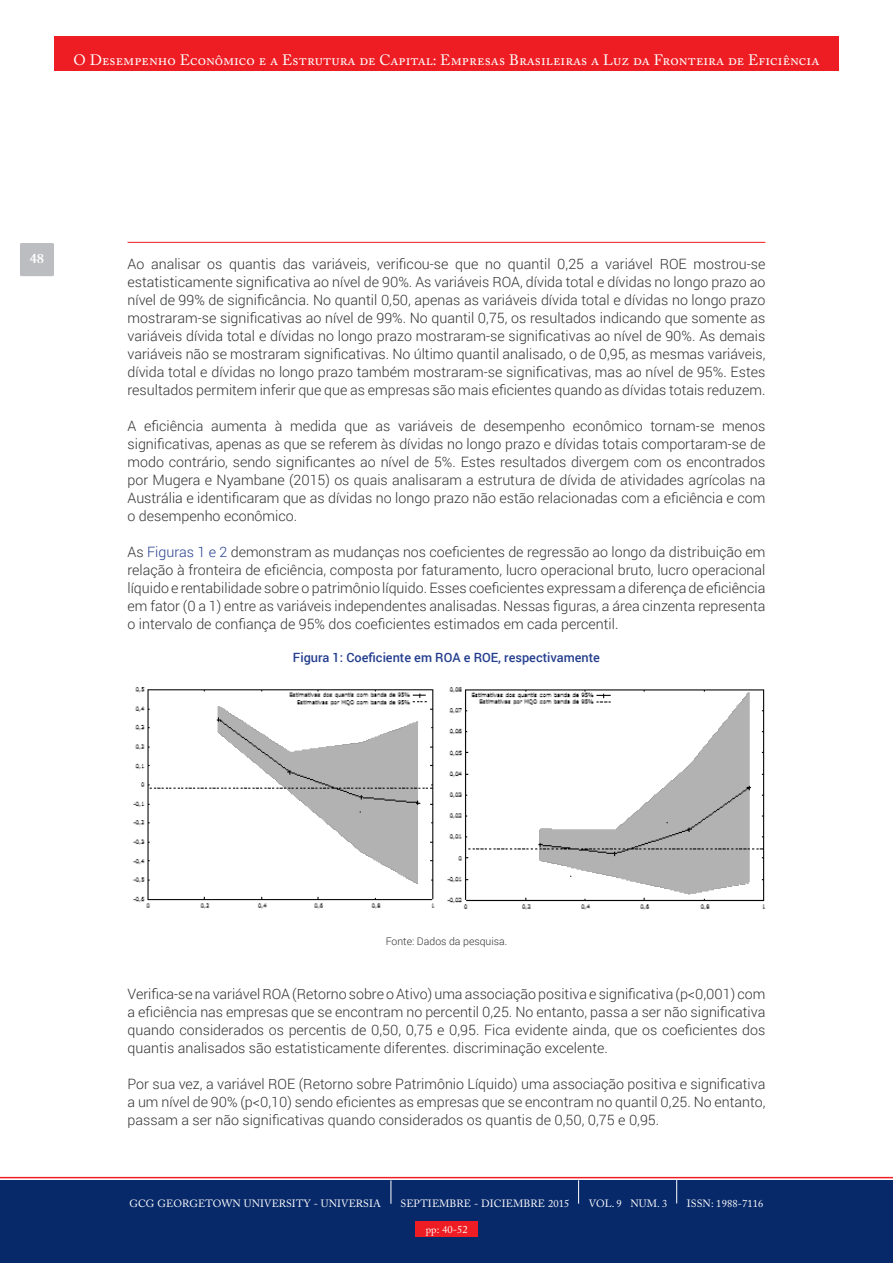
<style>
.page{position:relative;width:893px;height:1263px;background:#fff}
.page>*{position:absolute;margin:0;border:0;box-sizing:border-box;transform-origin:0 0}
.body{font:15px "Adobe Caslon Pro";letter-spacing:.005em;color:#fff}
.t1{font:300 15px "Caslon";color:#fff}
.t2{font:300 14.25px/18px "Roboto";color:#313232;text-align:justify}
.t3{font:500 12.75px "Roboto";color:#253f8e}
.t4{font:10.5px "Adobe Caslon Pro";letter-spacing:.01em;color:#fff}
.t5{font:300 10.5px "Roboto";color:#313232}
.s1{color:#253f8e}
</style>
<div class="page">
<div style="left:54px;top:37px;width:785px;height:34px;background:#ee1d23"></div>
<div style="left:0;top:1180px;width:893px;height:83px;background:#082969"></div>
<svg style="left:0;top:1177px;width:893px;height:27px"></svg>
<div style="left:20px;top:243px;width:34px;height:33px;background:#bcbdc0;border-radius:2px"></div>
<hr style="left:128px;top:242px;width:637px;height:1px;background:#ee1d23">
<img style="left:133px;top:687px;width:302px;height:222px">
<img style="left:447px;top:687px;width:319px;height:222px">
<div style="left:415px;top:1221px;width:63px;height:16px;background:#ee1d23"></div>
<p class="body" style="left:73px;top:51px;width:748px">O Desempenho Econômico e a Estrutura de Capital: Empresas Brasileiras a Luz da Fronteira de Eficiência</p>
<p class="t1" style="left:30px;top:253px;width:16px">48</p>
<p class="t2" style="left:128px;top:254px;width:639px">Ao analisar os quantis das variáveis, verificou-se que no quantil 0,25 a variável ROE mostrou-se estatisticamente significativa ao nível de 90%. As variáveis ROA, dívida total e dívidas no longo prazo ao nível de 99% de significância. No quantil 0,50, apenas as variáveis dívida total e dívidas no longo prazo mostraram-se significativas ao nível de 99%. No quantil 0,75, os resultados indicando que somente as variáveis dívida total e dívidas no longo prazo mostraram-se significativas ao nível de 90%. As demais variáveis não se mostraram significativas. No último quantil analisado, o de 0,95, as mesmas variáveis, dívida total e dívidas no longo prazo também mostraram-se significativas, mas ao nível de 95%. Estes resultados permitem inferir que que as empresas são mais eficientes quando as dívidas totais reduzem.</p>
<p class="t2" style="left:128px;top:416px;width:639px">A eficiência aumenta à medida que as variáveis de desempenho econômico tornam-se menos significativas, apenas as que se referem às dívidas no longo prazo e dívidas totais comportaram-se de modo contrário, sendo significantes ao nível de 5%. Estes resultados divergem com os encontrados por Mugera e Nyambane (2015) os quais analisaram a estrutura de dívida de atividades agrícolas na Austrália e identificaram que as dívidas no longo prazo não estão relacionadas com a eficiência e com o desempenho econômico.</p>
<p class="t2" style="left:128px;top:542px;width:639px">As <span class="s1">Figuras 1 e 2</span> demonstram as mudanças nos coeficientes de regressão ao longo da distribuição em relação à fronteira de eficiência, composta por faturamento, lucro operacional bruto, lucro operacional líquido e rentabilidade sobre o patrimônio líquido. Esses coeficientes expressam a diferença de eficiência em fator (0 a 1) entre as variáveis independentes analisadas. Nessas figuras, a área cinzenta representa o intervalo de confiança de 95% dos coeficientes estimados em cada percentil.</p>
<p class="t3" style="left:293px;top:648px;width:308px">Figura 1: Coeficiente em ROA e ROE, respectivamente</p>
<p class="t5" style="left:386px;top:934px;width:123px">Fonte: Dados da pesquisa.</p>
<p class="t2" style="left:128px;top:985px;width:639px">Verifica-se na variável ROA (Retorno sobre o Ativo) uma associação positiva e significativa (p&lt;0,001) com a eficiência nas empresas que se encontram no percentil 0,25. No entanto, passa a ser não significativa quando considerados os percentis de 0,50, 0,75 e 0,95. Fica evidente ainda, que os coeficientes dos quantis analisados são estatisticamente diferentes. discriminação excelente.</p>
<p class="t2" style="left:128px;top:1075px;width:639px">Por sua vez, a variável ROE (Retorno sobre Patrimônio Líquido) uma associação positiva e significativa a um nível de 90% (p&lt;0,10) sendo eficientes as empresas que se encontram no quantil 0,25. No entanto, passam a ser não significativas quando considerados os quantis de 0,50, 0,75 e 0,95.</p>
<p class="t4" style="left:129px;top:1197px;width:253px">GCG GEORGETOWN UNIVERSITY - UNIVERSIA</p>
<p class="t4" style="left:400px;top:1197px;width:170px">SEPTIEMBRE - DICIEMBRE 2015</p>
<p class="t4" style="left:589px;top:1197px;width:80px">VOL. 9 NUM. 3</p>
<p class="t4" style="left:687px;top:1197px;width:78px">ISSN: 1988-7116</p>
<p class="t4" style="left:426px;top:1223px;width:43px">pp: 40-52</p>
</div>
